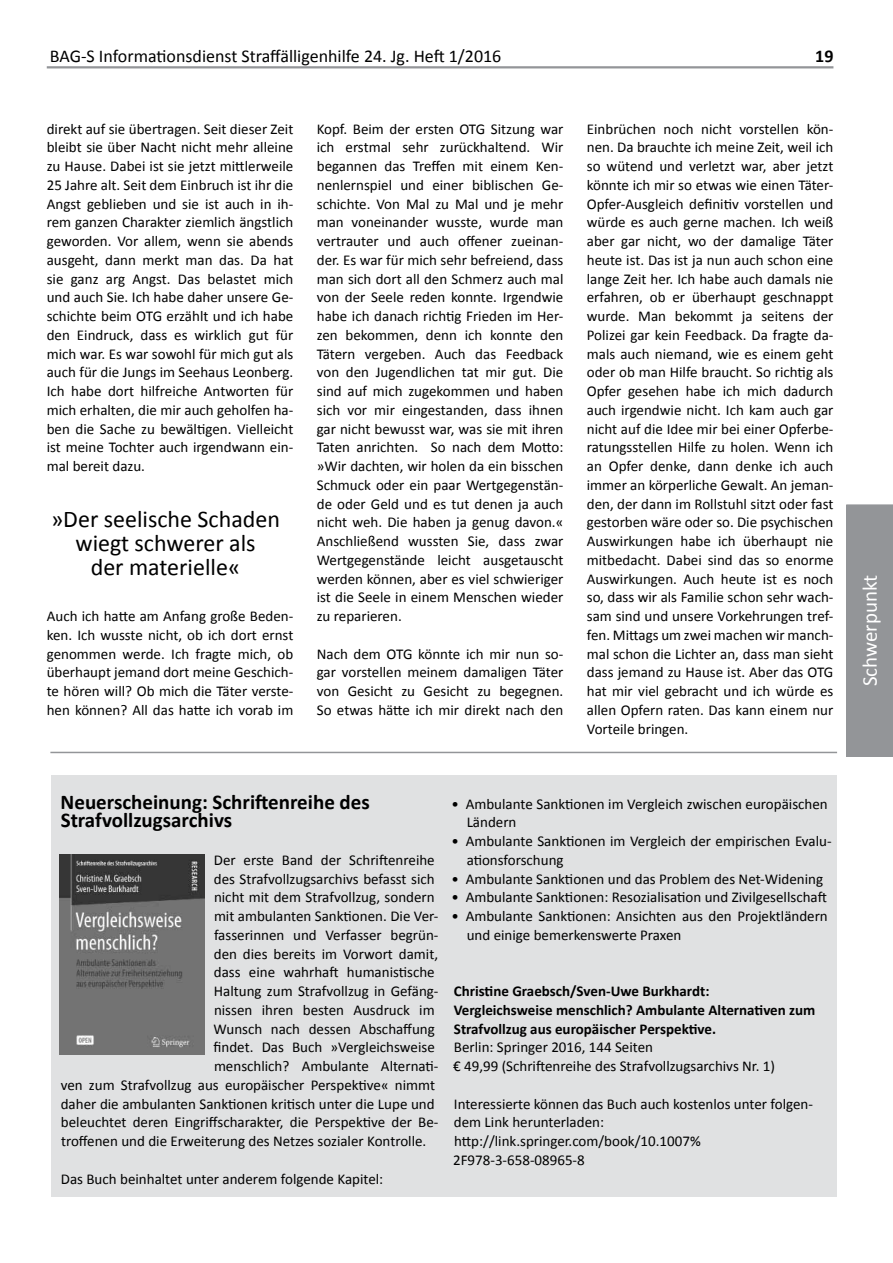
<style>
.page{position:relative;width:893px;height:1263px;background:#fff}
.page>*{position:absolute;margin:0;border:0;box-sizing:border-box;transform-origin:0 0}
.t1{font:24px/24px "Calibri";color:#000;text-align:center}
.t2{font:700 21px/18.8px "Calibri";color:#000}
.t3{font:21px "Calibri";color:#fff}
.t4{font:18px "Calibri";color:#000}
.t5{font:700 18px "Calibri";color:#000}
.t6{font:15px/18.8px "Calibri";color:#000;text-align:justify}
.t7{font:700 15px/18.8px "Calibri";color:#000}
</style>
<div class="page">
<hr style="left:47px;top:66px;width:786px;height:2px;background:#939598">
<div style="left:846px;top:504px;width:47px;height:253px;background:#939598"></div>
<hr style="left:50px;top:752px;width:787px;height:1px;background:#939598">
<div style="left:52px;top:775px;width:785px;height:421px;background:#e0e1e2"></div>
<img style="left:60px;top:854px;width:145px;height:201px">
<p class="t4" style="left:50px;top:45px;width:453px">BAG-S Informationsdienst Straffälligenhilfe 24. Jg. Heft 1/2016</p>
<p class="t5" style="left:815px;top:45px;width:20px">19</p>
<p class="t6" style="left:47px;top:119px;width:248px">direkt auf sie übertragen. Seit dieser Zeit bleibt sie über Nacht nicht mehr alleine zu Hause. Dabei ist sie jetzt mittlerweile 25 Jahre alt. Seit dem Einbruch ist ihr die Angst geblieben und sie ist auch in ih&shy;rem ganzen Charakter ziemlich ängstlich geworden. Vor allem, wenn sie abends ausgeht, dann merkt man das. Da hat sie ganz arg Angst. Das belastet mich und auch Sie. Ich habe daher unsere Ge&shy;schichte beim OTG erzählt und ich habe den Eindruck, dass es wirklich gut für mich war. Es war sowohl für mich gut als auch für die Jungs im Seehaus Leonberg.<br>Ich habe dort hilfreiche Antworten für mich erhalten, die mir auch geholfen ha&shy;ben die Sache zu bewältigen. Vielleicht ist meine Tochter auch irgendwann ein&shy;mal bereit dazu.</p>
<h1 class="t1" style="left:51px;top:507px;width:231px">»Der seelische Schaden wiegt schwerer als<br>der materielle«</h1>
<p class="t6" style="left:47px;top:607px;width:248px">Auch ich hatte am Anfang große Beden&shy;ken. Ich wusste nicht, ob ich dort ernst genommen werde. Ich fragte mich, ob überhaupt jemand dort meine Geschich&shy;te hören will? Ob mich die Täter verste&shy;hen können? All das hatte ich vorab im</p>
<p class="t6" style="left:317px;top:119px;width:248px">Kopf. Beim der ersten OTG Sitzung war ich erstmal sehr zurückhaltend. Wir begannen das Treffen mit einem Ken&shy;nenlernspiel und einer biblischen Ge&shy;schichte. Von Mal zu Mal und je mehr man voneinander wusste, wurde man vertrauter und auch offener zueinan&shy;der. Es war für mich sehr befreiend, dass man sich dort all den Schmerz auch mal von der Seele reden konnte. Irgendwie habe ich danach richtig Frieden im Her&shy;zen bekommen, denn ich konnte den Tätern vergeben. Auch das Feedback von den Jugendlichen tat mir gut. Die sind auf mich zugekommen und haben sich vor mir eingestanden, dass ihnen gar nicht bewusst war, was sie mit ihren Taten anrichten. So nach dem Motto: »Wir dachten, wir holen da ein bisschen Schmuck oder ein paar Wertgegenstän&shy;de oder Geld und es tut denen ja auch nicht weh. Die haben ja genug davon.« Anschließend wussten Sie, dass zwar Wertgegenstände leicht ausgetauscht werden können, aber es viel schwieriger ist die Seele in einem Menschen wieder zu reparieren.</p>
<p class="t6" style="left:317px;top:644px;width:248px">Nach dem OTG könnte ich mir nun so&shy;gar vorstellen meinem damaligen Täter von Gesicht zu Gesicht zu begegnen.<br>So etwas hätte ich mir direkt nach den</p>
<p class="t6" style="left:587px;top:119px;width:248px">Einbrüchen noch nicht vorstellen kön&shy;nen. Da brauchte ich meine Zeit, weil ich so wütend und verletzt war, aber jetzt könnte ich mir so etwas wie einen Täter-Opfer-Ausgleich definitiv vorstellen und würde es auch gerne machen. Ich weiß aber gar nicht, wo der damalige Täter heute ist. Das ist ja nun auch schon eine lange Zeit her. Ich habe auch damals nie erfahren, ob er überhaupt geschnappt wurde. Man bekommt ja seitens der Polizei gar kein Feedback. Da fragte da&shy;mals auch niemand, wie es einem geht oder ob man Hilfe braucht. So richtig als Opfer gesehen habe ich mich dadurch auch irgendwie nicht. Ich kam auch gar nicht auf die Idee mir bei einer Opferbe&shy;ratungsstellen Hilfe zu holen. Wenn ich an Opfer denke, dann denke ich auch immer an körperliche Gewalt. An jeman&shy;den, der dann im Rollstuhl sitzt oder fast gestorben wäre oder so. Die psychischen Auswirkungen habe ich überhaupt nie mitbedacht. Dabei sind das so enorme Auswirkungen. Auch heute ist es noch so, dass wir als Familie schon sehr wach&shy;sam sind und unsere Vorkehrungen tref&shy;fen. Mittags um zwei machen wir manch&shy;mal schon die Lichter an, dass man sieht dass jemand zu Hause ist. Aber das OTG hat mir viel gebracht und ich würde es allen Opfern raten. Das kann einem nur Vorteile bringen.</p>
<h2 class="t2" style="left:61px;top:792px;width:311px">Neuerscheinung: Schriftenreihe des<br>Strafvollzugsarchivs</h2>
<p class="t6" style="left:214px;top:851px;width:222px">Der erste Band der Schriftenreihe</p>
<p class="t6" style="left:214px;top:869px;width:222px">des Strafvollzugsarchivs befasst sich</p>
<p class="t6" style="left:214px;top:888px;width:222px">nicht mit dem Strafvollzug, sondern</p>
<p class="t6" style="left:214px;top:907px;width:226px">mit ambulanten Sanktionen. Die Ver-</p>
<p class="t6" style="left:214px;top:926px;width:226px">fasserinnen und Verfasser begrün-</p>
<p class="t6" style="left:214px;top:944px;width:226px">den dies bereits im Vorwort damit,</p>
<p class="t6" style="left:214px;top:963px;width:222px">dass eine wahrhaft humanistische</p>
<p class="t6" style="left:214px;top:982px;width:226px">Haltung zum Strafvollzug in Gefäng-</p>
<p class="t6" style="left:214px;top:1001px;width:222px">nissen ihren besten Ausdruck im</p>
<p class="t6" style="left:214px;top:1019px;width:223px">Wunsch nach dessen Abschaffung</p>
<p class="t6" style="left:214px;top:1038px;width:223px">findet. Das Buch »Vergleichsweise</p>
<p class="t6" style="left:214px;top:1057px;width:226px">menschlich? Ambulante Alternati-</p>
<p class="t6" style="left:61px;top:1076px;width:376px">ven zum Strafvollzug aus europäischer Perspektive« nimmt</p>
<p class="t6" style="left:61px;top:1094px;width:375px">daher die ambulanten Sanktionen kritisch unter die Lupe und</p>
<p class="t6" style="left:61px;top:1113px;width:379px">beleuchtet deren Eingriffscharakter, die Perspektive der Be-</p>
<p class="t6" style="left:61px;top:1132px;width:367px">troffenen und die Erweiterung des Netzes sozialer Kontrolle.</p>
<p class="t6" style="left:61px;top:1169px;width:324px">Das Buch beinhaltet unter anderem folgende Kapitel:</p>
<p class="t6" style="left:467px;top:794px;width:363px;text-indent:-15px">• Ambulante Sanktionen im Vergleich zwischen europäischen<br>Ländern</p>
<p class="t6" style="left:467px;top:832px;width:366px;text-indent:-15px">• Ambulante Sanktionen im Vergleich der empirischen Evalu&shy;ationsforschung</p>
<p class="t6" style="left:452px;top:869px;width:373px">• Ambulante Sanktionen und das Problem des Net-Widening</p>
<p class="t6" style="left:452px;top:888px;width:377px">• Ambulante Sanktionen: Resozialisation und Zivilgesellschaft</p>
<p class="t6" style="left:467px;top:907px;width:363px;text-indent:-15px">• Ambulante Sanktionen: Ansichten aus den Projektländern und einige bemerkenswerte Praxen</p>
<p class="t7" style="left:454px;top:982px;width:363px">Christine Graebsch/Sven-Uwe Burkhardt:<br>Vergleichsweise menschlich? Ambulante Alternativen zum<br>Strafvollzug aus europäischer Perspektive.</p>
<p class="t6" style="left:453px;top:1038px;width:323px">Berlin: Springer 2016, 144 Seiten<br>€ 49,99 (Schriftenreihe des Strafvollzugsarchivs Nr. 1)</p>
<p class="t6" style="left:453px;top:1094px;width:361px;text-align:left">Interessierte können das Buch auch kostenlos unter folgen&shy;dem Link herunterladen: http://link.springer.com/book/10.1007% 2F978-3-658-08965-8</p>
<h2 class="t3" style="left:856px;top:686px;width:113px;rotate:-90deg">Schwerpunkt</h2>
</div>
